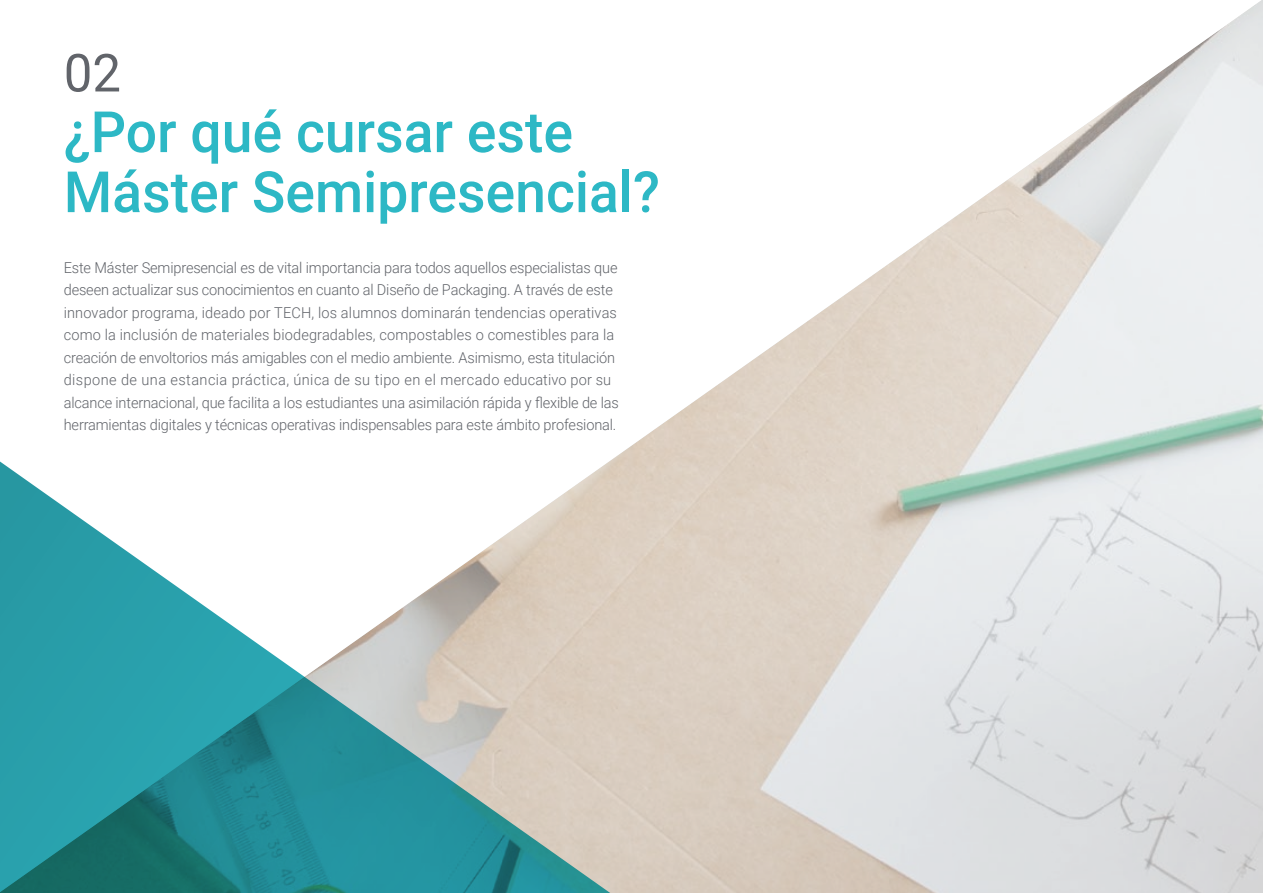
<style>
.page{position:relative;width:1263px;height:893px;background:#fff}
.page>*{position:absolute;margin:0;border:0;box-sizing:border-box;transform-origin:0 0}
.t1{font:500 57px/60px "Roboto";color:#2db8c5}
.t2{font:52.5px "Roboto";color:#61646a}
.t3{font:300 15px/22.5px "Roboto";letter-spacing:-.01em;color:#61646a}
</style>
<div class="page">
<img style="left:631px;top:0;width:632px;height:893px">
<svg style="left:0;top:446px;width:640px;height:447px"></svg>
<h2 class="t2" style="left:64px;top:36px;width:59px">02</h2>
<h1 class="t1" style="left:64px;top:100px;width:597px">¿Por qué cursar este<br>Máster Semipresencial?</h1>
<p class="t3" style="left:64px;top:255px;width:557px">Este Máster Semipresencial es de vital importancia para todos aquellos especialistas que deseen actualizar sus conocimientos en cuanto al Diseño de Packaging. A través de este innovador programa, ideado por TECH, los alumnos dominarán tendencias operativas como la inclusión de materiales biodegradables, compostables o comestibles para la creación de envoltorios más amigables con el medio ambiente. Asimismo, esta titulación dispone de una estancia práctica, única de su tipo en el mercado educativo por su alcance internacional, que facilita a los estudiantes una asimilación rápida y flexible de las herramientas digitales y técnicas operativas indispensables para este ámbito profesional.</p>
</div>
